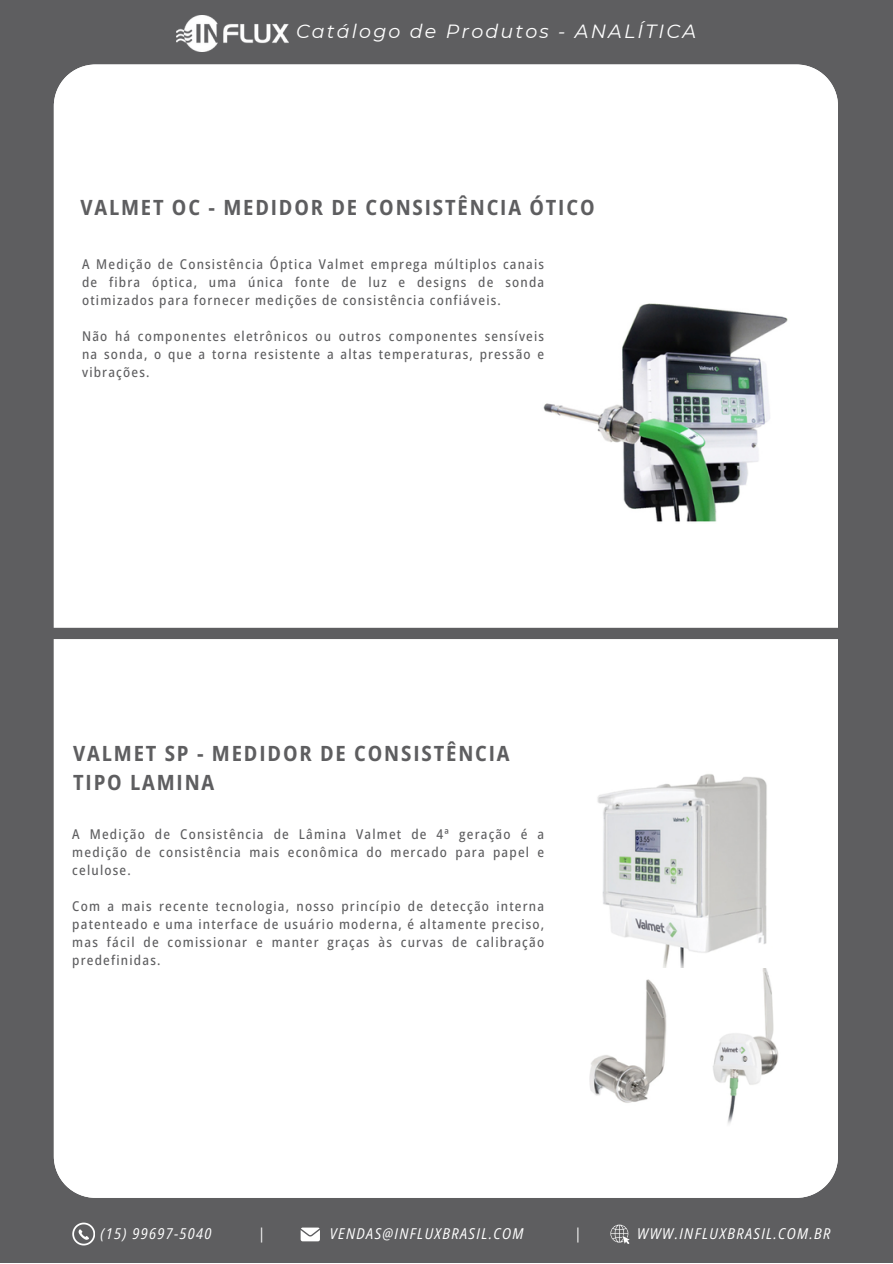
<style>
.page{position:relative;width:893px;height:1264px;background:#fff}
.page>*{position:absolute;margin:0;border:0;box-sizing:border-box;transform-origin:0 0}
.t1{font:700 semi-condensed 21px "Open Sans";letter-spacing:.09em;color:#5e5e60}
.t2{font:italic 19.05px "Montserrat";letter-spacing:.115em;color:#fff}
.t3{font:italic semi-condensed 15px "Open Sans";letter-spacing:.09em;color:#fff}
.t4{font:500 semi-condensed 13.5px/18px "Open Sans";letter-spacing:.09em;color:#5e5e60;text-align:justify}
</style>
<div class="page">
<div style="left:0;top:0;width:892px;height:1262px;background:#5e5e60"></div>
<div style="left:54px;top:64px;width:783px;height:1133px;background:#fff"></div>
<img style="left:176px;top:15px;width:112px;height:36px">
<svg style="left:300px;top:1227px;width:20px;height:13px"></svg>
<svg style="left:72px;top:1222px;width:23px;height:22px"></svg>
<svg style="left:610px;top:1224px;width:19px;height:19px"></svg>
<div style="left:0;top:627px;width:892px;height:12px;background:#5e5e60"></div>
<img style="left:517px;top:271px;width:300px;height:279px">
<img style="left:573px;top:751px;width:228px;height:217px">
<img style="left:564px;top:968px;width:246px;height:161px">
<p class="t2" style="left:296px;top:20px;width:401px">Catálogo de Produtos - ANALÍTICA</p>
<p class="t1" style="left:80px;top:192px;width:515px">VALMET OC - MEDIDOR DE CONSISTÊNCIA ÓTICO</p>
<p class="t4" style="left:82px;top:255px;width:463px">A Medição de Consistência Óptica Valmet emprega múltiplos canais de fibra óptica, uma única fonte de luz e designs de sonda otimizados para fornecer medições de consistência confiáveis.</p>
<p class="t4" style="left:82px;top:327px;width:463px">Não há componentes eletrônicos ou outros componentes sensíveis na sonda, o que a torna resistente a altas temperaturas, pressão e vibrações.</p>
<p class="t1" style="left:73px;top:738px;width:438px">VALMET SP - MEDIDOR DE CONSISTÊNCIA</p>
<p class="t1" style="left:73px;top:768px;width:143px">TIPO LAMINA</p>
<p class="t4" style="left:72px;top:825px;width:473px">A Medição de Consistência de Lâmina Valmet de 4ª geração é a medição de consistência mais econômica do mercado para papel e celulose.</p>
<p class="t4" style="left:72px;top:896px;width:473px">Com a mais recente tecnologia, nosso princípio de detecção interna patenteado e uma interface de usuário moderna, é altamente preciso, mas fácil de comissionar e manter graças às curvas de calibração predefinidas.</p>
<p class="t3" style="left:100px;top:1223px;width:112px">(15) 99697-5040</p>
<p class="t3" style="left:258px;top:1223px;width:8px">|</p>
<p class="t3" style="left:330px;top:1223px;width:195px">VENDAS@INFLUXBRASIL.COM</p>
<p class="t3" style="left:574px;top:1223px;width:8px">|</p>
<p class="t3" style="left:637px;top:1223px;width:195px">WWW.INFLUXBRASIL.COM.BR</p>
</div>
